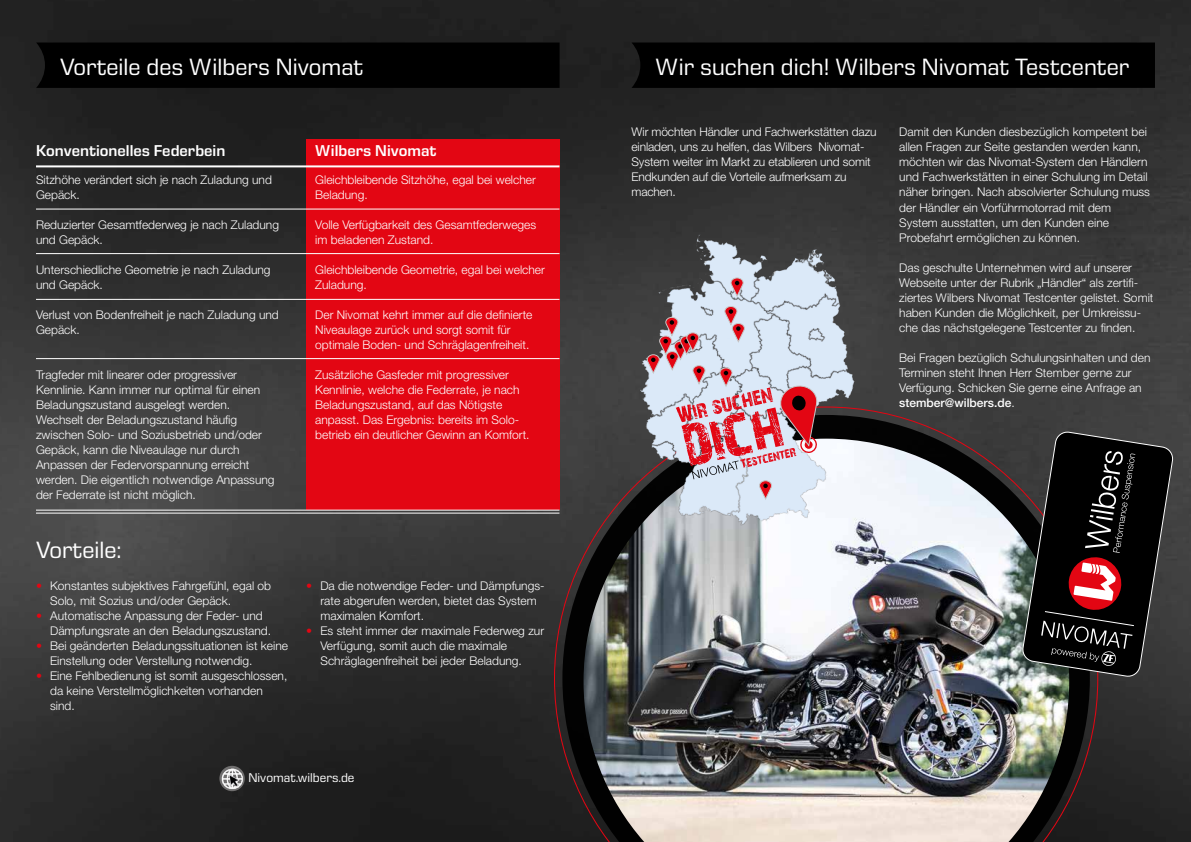
<style>
.page{position:relative;width:1191px;height:842px;background:#fff}
.page>*{position:absolute;margin:0;border:0;box-sizing:border-box;transform-origin:0 0}
.t1{font:24px "Eurostile Next LT Pro";color:#fff}
.t2{font:600 16px "Eurostile Next LT Pro";color:#fff}
.t3{font:13px "Eurostile Next LT Pro";color:#fff}
.t4{font:300 12px/15px "Helvetica Neue LT Pro";color:#fff}
.s1{color:#e30613}
.s2{font-weight:500}
</style>
<div class="page">
<img style="left:0;top:0;width:1191px;height:842px">
<div style="left:306px;top:139px;width:253px;height:371px;background:#e30613"></div>
<hr style="left:36px;top:165px;width:523px;height:2px;background:#fff">
<hr style="left:36px;top:510px;width:523px;height:1px;background:#fff">
<hr style="left:36px;top:513px;width:523px;height:1px;background:#fff">
<div style="left:36px;top:43px;width:523px;height:45px;background:#000"></div>
<div style="left:631px;top:43px;width:524px;height:45px;background:#000"></div>
<hr style="left:36px;top:209px;width:523px;height:1px;background:#fff">
<hr style="left:36px;top:253px;width:523px;height:1px;background:#fff">
<hr style="left:36px;top:358px;width:523px;height:1px;background:#fff">
<hr style="left:36px;top:299px;width:523px;height:1px;background:#fff">
<svg style="left:554px;top:406px;width:544px;height:436px;background:#312828"></svg>
<svg style="left:219px;top:766px;width:26px;height:25px"></svg>
<img style="left:221px;top:766px;width:23px;height:24px">
<img style="left:583px;top:439px;width:486px;height:403px">
<svg style="left:1021px;top:431px;width:153px;height:247px;background:#2b2424"></svg>
<img style="left:637px;top:232px;width:220px;height:293px">
<svg style="left:730px;top:278px;width:13px;height:19px"></svg>
<svg style="left:647px;top:306px;width:170px;height:194px;background:#c4aab6"></svg>
<h1 class="t1" style="left:60px;top:53px;width:305px">Vorteile des Wilbers Nivomat</h1>
<h1 class="t1" style="left:655px;top:53px;width:475px">Wir suchen dich! Wilbers Nivomat Testcenter</h1>
<h2 class="t2" style="left:36px;top:141px;width:191px">Konventionelles Federbein</h2>
<p class="t4" style="left:36px;top:172px;width:237px">Sitzhöhe verändert sich je nach Zuladung und<br>Gepäck.</p>
<p class="t4" style="left:36px;top:217px;width:244px">Reduzierter Gesamtfederweg je nach Zuladung und Gepäck.</p>
<p class="t4" style="left:36px;top:262px;width:236px">Unterschiedliche Geometrie je nach Zuladung und Gepäck.</p>
<p class="t4" style="left:36px;top:307px;width:244px">Verlust von Bodenfreiheit je nach Zuladung und<br>Gepäck.</p>
<p class="t4" style="left:36px;top:367px;width:240px">Tragfeder mit linearer oder progressiver Kennlinie. Kann immer nur optimal für einen Beladungszustand ausgelegt werden.<br>Wechselt der Beladungszustand häufig zwischen Solo- und Soziusbetrieb und/oder Gepäck, kann die Niveaulage nur durch Anpassen der Federvorspannung erreicht werden. Die eigentlich notwendige Anpassung der Federrate ist nicht möglich.</p>
<h1 class="t1" style="left:36px;top:537px;width:87px">Vorteile:</h1>
<p class="t4" style="left:50px;top:578px;width:222px;text-indent:-14px"><span class="s1">•</span> Konstantes subjektives Fahrgefühl, egal ob<br>Solo, mit Sozius und/oder Gepäck.</p>
<p class="t4" style="left:50px;top:608px;width:222px;text-indent:-14px"><span class="s1">•</span> Automatische Anpassung der Feder- und<br>Dämpfungsrate an den Beladungszustand.</p>
<p class="t4" style="left:50px;top:638px;width:239px;text-indent:-14px"><span class="s1">•</span> Bei geänderten Beladungssituationen ist keine<br>Einstellung oder Verstellung notwendig.</p>
<p class="t4" style="left:50px;top:668px;width:239px;text-indent:-14px"><span class="s1">•</span> Eine Fehlbedienung ist somit ausgeschlossen, da keine Verstellmöglichkeiten vorhanden sind.</p>
<h2 class="t2" style="left:315px;top:141px;width:123px">Wilbers Nivomat</h2>
<p class="t4" style="left:315px;top:172px;width:222px">Gleichbleibende Sitzhöhe, egal bei welcher<br>Beladung.</p>
<p class="t4" style="left:315px;top:217px;width:222px">Volle Verfügbarkeit des Gesamtfederweges im beladenen Zustand.</p>
<p class="t4" style="left:315px;top:262px;width:231px">Gleichbleibende Geometrie, egal bei welcher<br>Zuladung.</p>
<p class="t4" style="left:315px;top:307px;width:219px">Der Nivomat kehrt immer auf die definierte<br>Niveaulage zurück und sorgt somit für optimale Boden- und Schräglagenfreiheit.</p>
<p class="t4" style="left:315px;top:367px;width:216px">Zusätzliche Gasfeder mit progressiver Kennlinie, welche die Federrate, je nach Beladungszustand, auf das Nötigste anpasst. Das Ergebnis: bereits im Solo&shy;betrieb ein deutlicher Gewinn an Komfort.</p>
<p class="t4" style="left:320px;top:578px;width:226px;text-indent:-14px"><span class="s1">•</span> Da die notwendige Feder- und Dämpfungs&shy;rate abgerufen werden, bietet das System maximalen Komfort.</p>
<p class="t4" style="left:320px;top:623px;width:225px;text-indent:-14px"><span class="s1">•</span> Es steht immer der maximale Federweg zur<br>Verfügung, somit auch die maximale<br>Schräglagenfreiheit bei jeder Beladung.</p>
<p class="t3" style="left:248px;top:770px;width:108px">Nivomat.wilbers.de</p>
<p class="t4" style="left:631px;top:124px;width:246px">Wir möchten Händler und Fachwerkstätten dazu einladen, uns zu helfen, das Wilbers Nivomat-System weiter im Markt zu etablieren und somit Endkunden auf die Vorteile aufmerksam zu machen.</p>
<p class="t4" style="left:899px;top:124px;width:252px">Damit den Kunden diesbezüglich kompetent bei allen Fragen zur Seite gestanden werden kann, möchten wir das Nivomat-System den Händlern und Fachwerkstätten in einer Schulung im Detail näher bringen. Nach absolvierter Schulung muss der Händler ein Vorführmotorrad mit dem System ausstatten, um den Kunden eine Probefahrt ermöglichen zu können.</p>
<p class="t4" style="left:899px;top:260px;width:256px">Das geschulte Unternehmen wird auf unserer Webseite unter der Rubrik „Händler“ als zertifi&shy;ziertes Wilbers Nivomat Testcenter gelistet. Somit haben Kunden die Möglichkeit, per Umkreissu&shy;che das nächstgelegene Testcenter zu finden.</p>
<p class="t4" style="left:899px;top:350px;width:253px">Bei Fragen bezüglich Schulungsinhalten und den Terminen steht Ihnen Herr Stember gerne zur Verfügung. Schicken Sie gerne eine Anfrage an <span class="s2">stember@wilbers.de</span>.</p>
</div>
